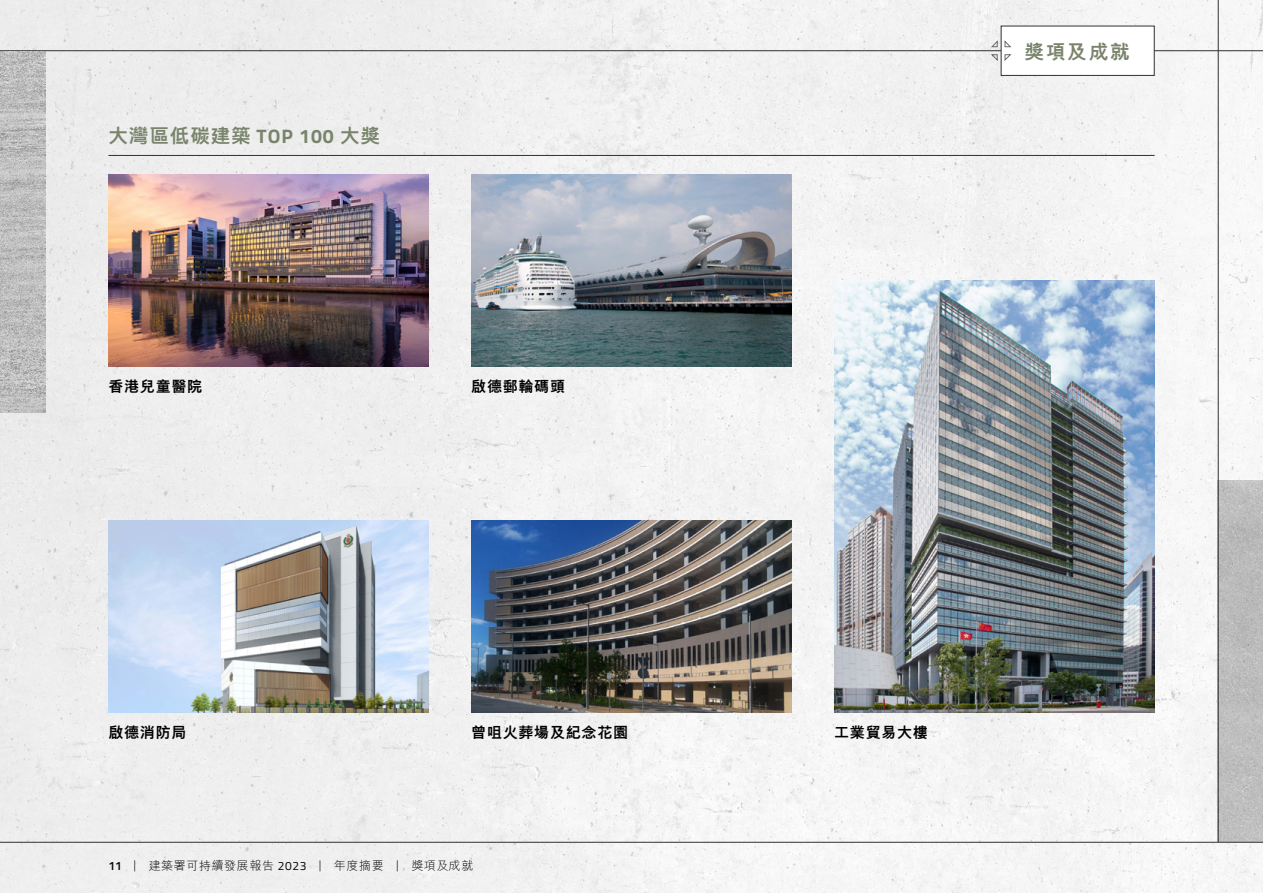
<style>
.page{position:relative;width:1263px;height:893px;background:#f1f1f1}
.page>*{position:absolute;margin:0;border:0;box-sizing:border-box;transform-origin:0 0}
.Title_L3__H2{font:800 19.5px "M Hei HK";letter-spacing:.05em;color:#79846b}
.Title_L3__H2-2{font:800 15px "M Hei HK";letter-spacing:.05em;color:#000}
.Title_L1__H{font:300 12px "M Hei HK";letter-spacing:.05em;color:#000}
.t1{font:600 12px "Titillium Web";color:#000}
.s1{font-family:"Titillium Web";font-weight:700}
.s2{font-family:"Titillium Web";font-weight:400}
</style>
<div class="page">
<hr style="left:0;top:50px;width:1263px;height:1px;background:#323130">
<div style="left:1001px;top:26px;width:153px;height:50px;background:#fff;border:1px solid #323130"></div>
<svg style="left:990px;top:40px;width:22px;height:22px"></svg>
<img style="left:0;top:51px;width:45px;height:361px">
<img style="left:1219px;top:480px;width:44px;height:362px">
<hr style="left:1218px;top:0;width:1px;height:842px;background:#323130">
<hr style="left:0;top:842px;width:1263px;height:1px;background:#323130">
<hr style="left:108px;top:155px;width:1046px;height:1px;background:#323130">
<img style="left:108px;top:175px;width:321px;height:191px">
<img style="left:471px;top:521px;width:321px;height:191px">
<img style="left:834px;top:281px;width:320px;height:431px">
<img style="left:471px;top:175px;width:321px;height:191px">
<img style="left:108px;top:521px;width:321px;height:191px">
<h2 class="Title_L3__H2" style="left:108px;top:126px;width:273px">大灣區低碳建築 <span class="s1">TOP 100</span> 大獎</h2>
<h2 class="Title_L3__H2-2" style="left:108px;top:379px;width:95px">香港兒童醫院</h2>
<h2 class="Title_L3__H2-2" style="left:471px;top:379px;width:95px">啟德郵輪碼頭</h2>
<h1 class="Title_L3__H2" style="left:1024px;top:42px;width:107px">獎項及成就</h1>
<h2 class="Title_L3__H2-2" style="left:108px;top:725px;width:79px">啟德消防局</h2>
<h2 class="Title_L3__H2-2" style="left:834px;top:725px;width:95px">工業貿易大樓</h2>
<h2 class="Title_L3__H2-2" style="left:471px;top:725px;width:158px">曾咀火葬場及紀念花園</h2>
<p class="t1" style="left:108px;top:856px;width:15px">11</p>
<p class="Title_L1__H" style="left:134px;top:860px;width:341px">| 建築署可持續發展報告 <span class="s2">2023</span> | 年度摘要 | 獎項及成就</p>
</div>
